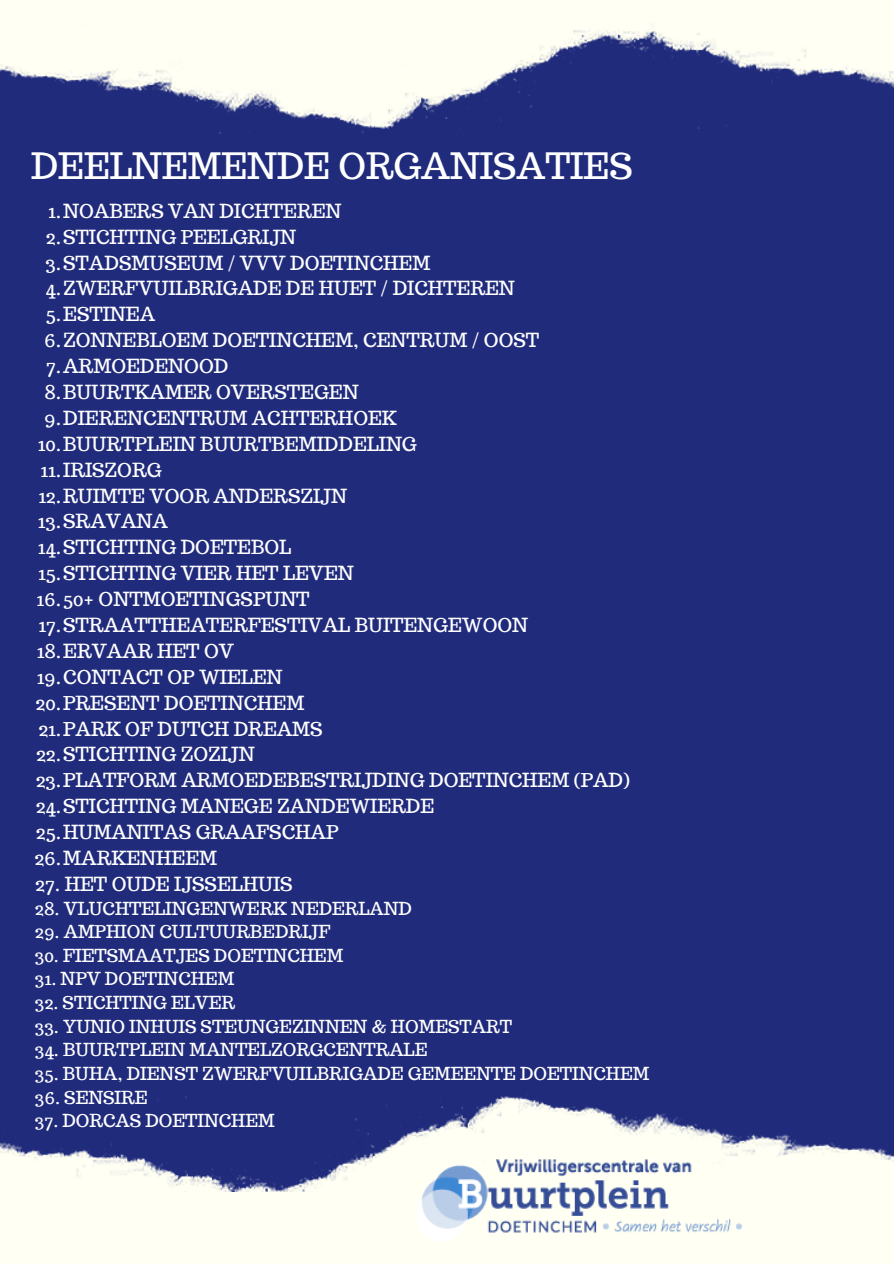
<style>
.page{position:relative;width:894px;height:1264px;background:#fff}
.page>*{position:absolute;margin:0;border:0;box-sizing:border-box;transform-origin:0 0}
.t1{font:35.55px "Trocchi";color:#fff}
.t2{font:19.05px "Trocchi";color:#fff}
.t3{font:17.55px "Trocchi";color:#fff}
</style>
<div class="page">
<div style="left:0;top:0;width:893px;height:1263px;background:#202b7c"></div>
<img style="left:0;top:0;width:893px;height:134px">
<img style="left:0;top:1094px;width:893px;height:169px">
<img style="left:416px;top:1159px;width:324px;height:82px">
<p class="t1" style="left:31px;top:143px;width:603px">DEELNEMENDE ORGANISATIES</p>
<p class="t2" style="left:48px;top:198px;width:295px">1.NOABERS VAN DICHTEREN</p>
<p class="t2" style="left:46px;top:224px;width:252px">2.STICHTING PEELGRIJN</p>
<p class="t2" style="left:46px;top:250px;width:386px">3.STADSMUSEUM / VVV DOETINCHEM</p>
<p class="t2" style="left:46px;top:276px;width:470px">4.ZWERFVUILBRIGADE DE HUET / DICHTEREN</p>
<p class="t2" style="left:46px;top:302px;width:111px">5.ESTINEA</p>
<p class="t2" style="left:44px;top:328px;width:496px">6.ZONNEBLOEM DOETINCHEM, CENTRUM / OOST</p>
<p class="t2" style="left:46px;top:354px;width:184px">7.ARMOEDENOOD</p>
<p class="t2" style="left:44px;top:379px;width:316px">8.BUURTKAMER OVERSTEGEN</p>
<p class="t2" style="left:44px;top:405px;width:354px">9.DIERENCENTRUM ACHTERHOEK</p>
<p class="t2" style="left:38px;top:431px;width:380px">10.BUURTPLEIN BUURTBEMIDDELING</p>
<p class="t2" style="left:41px;top:457px;width:122px">11.IRISZORG</p>
<p class="t2" style="left:38px;top:483px;width:310px">12.RUIMTE VOOR ANDERSZIJN</p>
<p class="t2" style="left:38px;top:509px;width:131px">13.SRAVANA</p>
<p class="t2" style="left:38px;top:535px;width:255px">14.STICHTING DOETEBOL</p>
<p class="t2" style="left:38px;top:561px;width:317px">15.STICHTING VIER HET LEVEN</p>
<p class="t2" style="left:37px;top:586px;width:274px">16.50+ ONTMOETINGSPUNT</p>
<p class="t2" style="left:38px;top:612px;width:491px">17.STRAATTHEATERFESTIVAL BUITENGEWOON</p>
<p class="t2" style="left:37px;top:638px;width:199px">18.ERVAAR HET OV</p>
<p class="t2" style="left:37px;top:664px;width:247px">19.CONTACT OP WIELEN</p>
<p class="t2" style="left:36px;top:690px;width:270px">20.PRESENT DOETINCHEM</p>
<p class="t2" style="left:38px;top:716px;width:286px">21.PARK OF DUTCH DREAMS</p>
<p class="t2" style="left:36px;top:742px;width:220px">22.STICHTING ZOZIJN</p>
<p class="t2" style="left:36px;top:768px;width:595px">23.PLATFORM ARMOEDEBESTRIJDING DOETINCHEM (PAD)</p>
<p class="t2" style="left:36px;top:793px;width:400px">24.STICHTING MANEGE ZANDEWIERDE</p>
<p class="t2" style="left:36px;top:819px;width:304px">25.HUMANITAS GRAAFSCHAP</p>
<p class="t2" style="left:34px;top:845px;width:184px">26.MARKENHEEM</p>
<h2 class="t2" style="left:35px;top:871px;width:259px">27. HET OUDE IJSSELHUIS</h2>
<h2 class="t3" style="left:35px;top:896px;width:378px">28. VLUCHTELINGENWERK NEDERLAND</h2>
<h2 class="t3" style="left:35px;top:920px;width:297px">29. AMPHION CULTUURBEDRIJF</h2>
<h2 class="t3" style="left:35px;top:943px;width:310px">30. FIETSMAATJES DOETINCHEM</h2>
<h2 class="t3" style="left:35px;top:967px;width:201px">31. NPV DOETINCHEM</h2>
<h2 class="t3" style="left:35px;top:991px;width:202px">32. STICHTING ELVER</h2>
<h2 class="t3" style="left:35px;top:1014px;width:478px">33. YUNIO INHUIS STEUNGEZINNEN &amp; HOMESTART</h2>
<h2 class="t3" style="left:35px;top:1038px;width:394px">34. BUURTPLEIN MANTELZORGCENTRALE</h2>
<h2 class="t3" style="left:35px;top:1062px;width:615px">35. BUHA, DIENST ZWERFVUILBRIGADE GEMEENTE DOETINCHEM</h2>
<h2 class="t3" style="left:35px;top:1085px;width:114px">36. SENSIRE</h2>
<h2 class="t3" style="left:35px;top:1109px;width:241px">37. DORCAS DOETINCHEM</h2>
</div>
